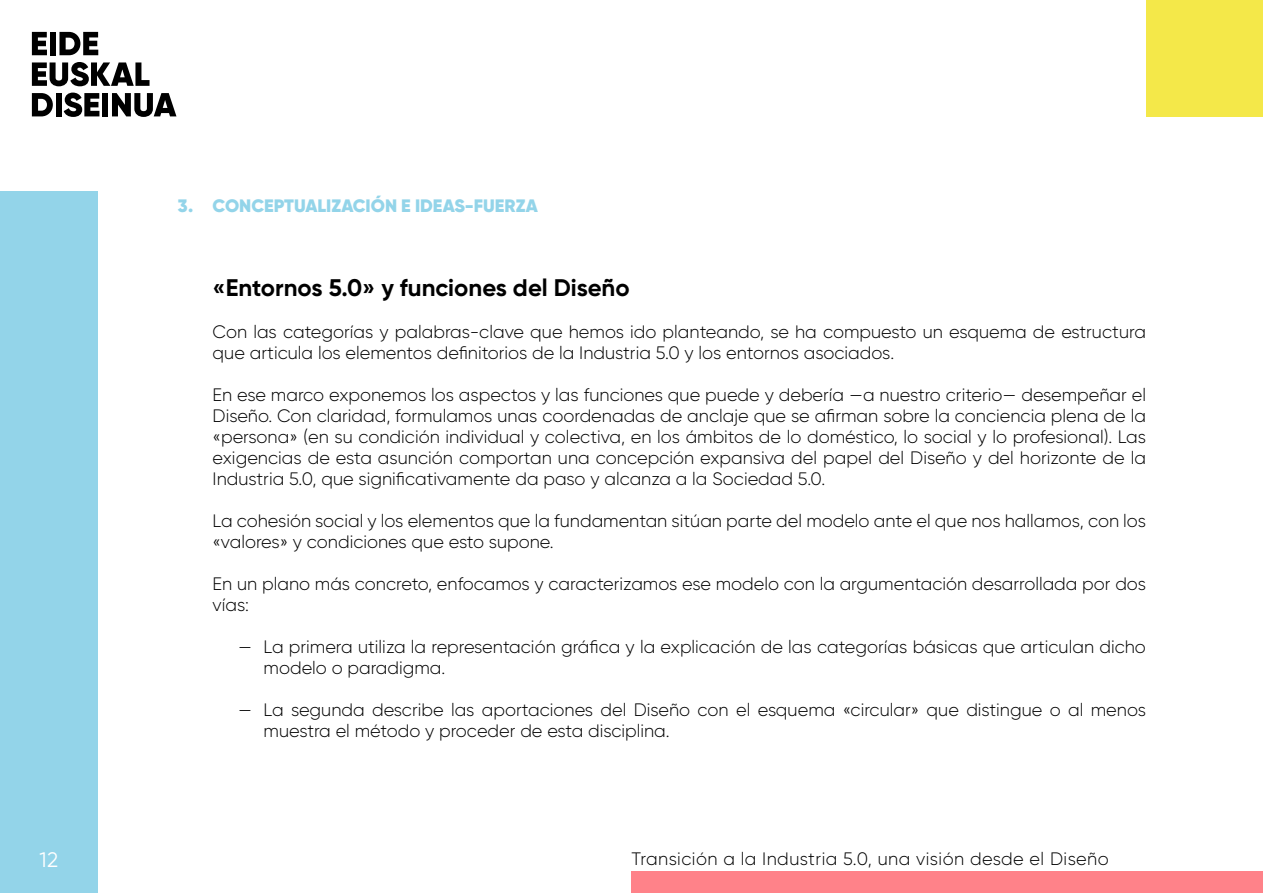
<style>
.page{position:relative;width:1263px;height:893px;background:#fff}
.page>*{position:absolute;margin:0;border:0;box-sizing:border-box;transform-origin:0 0}
.t1{font:700 24px "Gilroy";color:#000}
.t2{font:21px "Gilroy";color:#fff}
.t3{font:300 18px/21px "Gilroy";color:#000}
.t4{font:300 18px "Gilroy";letter-spacing:.025em;color:#000}
.t5{font:900 18px "Gilroy";color:#93d4e9}
</style>
<div class="page">
<div style="left:0;top:191px;width:98px;height:702px;background:#93d4e9"></div>
<div style="left:631px;top:872px;width:632px;height:21px;background:#ff8289"></div>
<div style="left:1146px;top:0;width:117px;height:117px;background:#f4e849"></div>
<svg style="left:32px;top:32px;width:15px;height:23px"></svg>
<div style="left:50px;top:32px;width:6px;height:23px;background:#000"></div>
<svg style="left:59px;top:32px;width:39px;height:23px"></svg>
<svg style="left:32px;top:62px;width:118px;height:24px"></svg>
<svg style="left:32px;top:93px;width:21px;height:23px"></svg>
<div style="left:56px;top:93px;width:6px;height:23px;background:#000"></div>
<svg style="left:64px;top:93px;width:35px;height:24px"></svg>
<div style="left:102px;top:93px;width:6px;height:23px;background:#000"></div>
<svg style="left:112px;top:93px;width:64px;height:24px"></svg>
<p class="t5" style="left:178px;top:194px;width:361px">3. CONCEPTUALIZACIÓN E IDEAS-FUERZA</p>
<h1 class="t1" style="left:213px;top:272px;width:419px">«Entornos 5.0» y funciones del Diseño</h1>
<p class="t3" style="left:213px;top:321px;width:935px">Con las categorías y palabras-clave que hemos ido planteando, se ha compuesto un esquema de estructura que articula los elementos definitorios de la Industria 5.0 y los entornos asociados.</p>
<p class="t3" style="left:213px;top:384px;width:935px;text-align:justify">En ese marco exponemos los aspectos y las funciones que puede y debería —a nuestro criterio— desempeñar el Diseño. Con claridad, formulamos unas coordenadas de anclaje que se afirman sobre la conciencia plena de la «persona» (en su condición individual y colectiva, en los ámbitos de lo doméstico, lo social y lo profesional). Las exigencias de esta asunción comportan una concepción expansiva del papel del Diseño y del horizonte de la Industria 5.0, que significativamente da paso y alcanza a la Sociedad 5.0.</p>
<p class="t3" style="left:213px;top:510px;width:935px">La cohesión social y los elementos que la fundamentan sitúan parte del modelo ante el que nos hallamos, con los «valores» y condiciones que esto supone.</p>
<p class="t3" style="left:213px;top:573px;width:935px">En un plano más concreto, enfocamos y caracterizamos ese modelo con la argumentación desarrollada por dos vías:</p>
<p class="t3" style="left:264px;top:636px;width:884px;text-indent:-26px">— La primera utiliza la representación gráfica y la explicación de las categorías básicas que articulan dicho modelo o paradigma.</p>
<p class="t3" style="left:264px;top:699px;width:884px;text-indent:-26px">— La segunda describe las aportaciones del Diseño con el esquema «circular» que distingue o al menos muestra el método y proceder de esta disciplina.</p>
<p class="t2" style="left:40px;top:847px;width:20px">12</p>
<p class="t4" style="left:631px;top:848px;width:479px">Transición a la Industria 5.0, una visión desde el Diseño</p>
</div>
